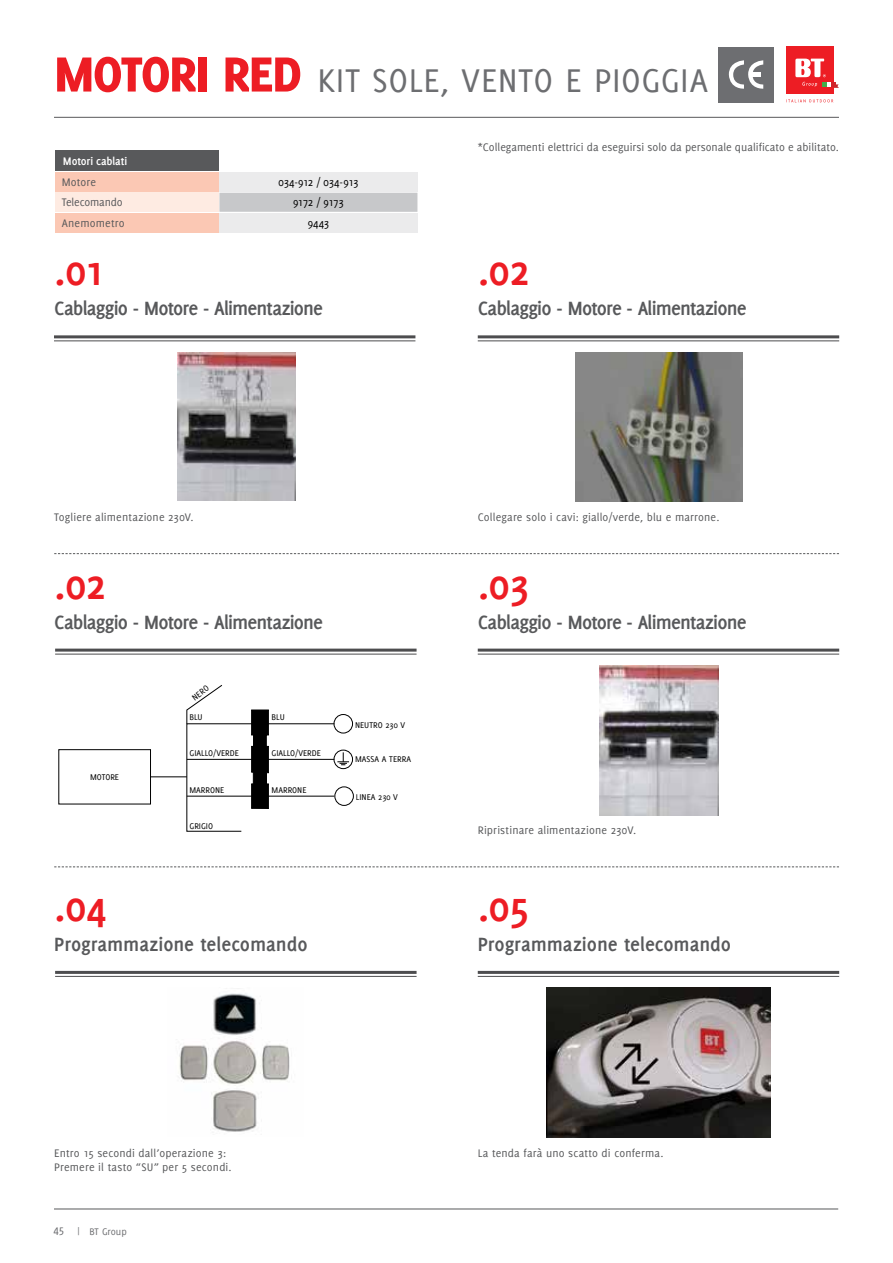
<style>
.page{position:relative;width:893px;height:1263px;background:#fff}
.page>*{position:absolute;margin:0;border:0;box-sizing:border-box;transform-origin:0 0}
.t1{font:700 45px "Delicious";letter-spacing:-.01em;color:#ed1d24}
.t2{font:36px "Delicious Small Caps";letter-spacing:.015em;color:#6d6e71}
.t3{font:700 21px "Delicious";letter-spacing:-.035em;color:#58595b}
.t4{font:700 21px "Delicious";letter-spacing:-.005em;color:#58595b}
.t5{font:12px/14.4px "Delicious";letter-spacing:.01em;color:#58595b}
.t6{font:12px "Delicious";letter-spacing:-.03em;color:#000}
.t7{font:700 12px "Delicious";letter-spacing:-.01em;color:#fff}
.t8{font:12px "Delicious";letter-spacing:-.015em;color:#58595b}
.t9{font:10.5px "Delicious";color:#6d6e71}
.t10{font:9.15px "Delicious";color:#000}
.s1{font-family:"Delicious";font-weight:800;font-size:54px;color:#ed1d24}
.s2{font-family:"Delicious Small Caps";font-size:12px}
</style>
<div class="page">
<hr style="left:54px;top:1208px;width:784px;height:1px;background:#58595b">
<hr style="left:54px;top:117px;width:785px;height:1px;background:#58595b">
<div style="left:786px;top:47px;width:47px;height:47px;background:#ed1d24"></div>
<svg style="left:795px;top:59px;width:44px;height:29px"></svg>
<svg style="left:786px;top:99px;width:47px;height:3px"></svg>
<div style="left:718px;top:47px;width:56px;height:55px;background:#6d6e71"></div>
<svg style="left:729px;top:60px;width:34px;height:29px"></svg>
<div style="left:750px;top:72px;width:10px;height:5px;background:#fff"></div>
<img style="left:575px;top:352px;width:168px;height:150px">
<hr style="left:54px;top:335px;width:361px;height:3px;background:#4d4d4f">
<hr style="left:54px;top:340px;width:361px;height:1px;background:#4d4d4f">
<hr style="left:478px;top:335px;width:361px;height:3px;background:#4d4d4f">
<hr style="left:478px;top:340px;width:361px;height:1px;background:#4d4d4f">
<img style="left:178px;top:352px;width:117px;height:149px">
<svg style="left:54px;top:553px;width:785px;height:1px"></svg>
<svg style="left:54px;top:866px;width:785px;height:1px"></svg>
<img style="left:547px;top:988px;width:224px;height:149px">
<hr style="left:55px;top:971px;width:362px;height:3px;background:#4d4d4f">
<hr style="left:55px;top:976px;width:362px;height:1px;background:#4d4d4f">
<hr style="left:478px;top:971px;width:361px;height:3px;background:#4d4d4f">
<hr style="left:478px;top:976px;width:361px;height:1px;background:#4d4d4f">
<img style="left:179px;top:993px;width:111px;height:139px">
<img style="left:599px;top:665px;width:119px;height:150px">
<hr style="left:55px;top:649px;width:362px;height:3px;background:#4d4d4f">
<hr style="left:55px;top:654px;width:362px;height:1px;background:#4d4d4f">
<hr style="left:478px;top:649px;width:361px;height:3px;background:#4d4d4f">
<hr style="left:478px;top:654px;width:361px;height:1px;background:#4d4d4f">
<div style="left:58px;top:749px;width:93px;height:55px;border:1px solid #000"></div>
<hr style="left:151px;top:776px;width:36px;height:1px;background:#000">
<div style="left:334px;top:714px;width:19px;height:19px;border:1px solid #000;border-radius:50%"></div>
<div style="left:334px;top:786px;width:20px;height:20px;border:1px solid #000;border-radius:50%"></div>
<div style="left:334px;top:750px;width:19px;height:19px;border:1px solid #000;border-radius:50%"></div>
<svg style="left:186px;top:685px;width:163px;height:147px"></svg>
<div style="left:55px;top:150px;width:163px;height:21px;background:#58595b"></div>
<div style="left:219px;top:172px;width:198px;height:19px;background:#ebebec"></div>
<div style="left:55px;top:172px;width:163px;height:19px;background:#fbc8b4"></div>
<div style="left:219px;top:193px;width:198px;height:19px;background:#c7c8ca"></div>
<div style="left:55px;top:193px;width:163px;height:19px;background:#feebe2"></div>
<div style="left:219px;top:213px;width:198px;height:19px;background:#ebebec"></div>
<div style="left:55px;top:213px;width:163px;height:19px;background:#fbc8b4"></div>
<h2 class="t2" style="left:54px;top:59px;width:655px"><span class="s1">MOTORI RED</span> KIT SOLE, VENTO E PIOGGIA</h2>
<p class="t7" style="left:63px;top:154px;width:66px">Motori cablati</p>
<p class="t5" style="left:62px;top:175px;width:36px">Motore</p>
<p class="t6" style="left:278px;top:175px;width:81px">034-912 / 034-913</p>
<p class="t8" style="left:62px;top:196px;width:62px">Telecomando</p>
<p class="t6" style="left:293px;top:196px;width:52px">9172 / 9173</p>
<p class="t5" style="left:62px;top:216px;width:64px">Anemometro</p>
<p class="t6" style="left:308px;top:216px;width:23px">9443</p>
<h1 class="t1" style="left:54px;top:245px;width:52px">.01</h1>
<h3 class="t3" style="left:54px;top:297px;width:270px">Cablaggio - Motore - Alimentazione</h3>
<p class="t5" style="left:478px;top:140px;width:363px">*Collegamenti elettrici da eseguirsi solo da personale qualificato e abilitato.</p>
<h1 class="t1" style="left:478px;top:245px;width:53px">.02</h1>
<h3 class="t3" style="left:478px;top:297px;width:270px">Cablaggio - Motore - Alimentazione</h3>
<p class="t5" style="left:54px;top:510px;width:141px">Togliere alimentazione 230V.</p>
<p class="t5" style="left:478px;top:510px;width:243px">Collegare solo i cavi: giallo/verde, blu e marrone.</p>
<h1 class="t1" style="left:54px;top:558px;width:53px">.02</h1>
<h3 class="t3" style="left:54px;top:610px;width:270px">Cablaggio - Motore - Alimentazione</h3>
<p class="t10" style="left:90px;top:771px;width:30px">MOTORE</p>
<p class="t10" style="left:190px;top:694px;width:20px;rotate:-37deg">NERO</p>
<p class="t10" style="left:190px;top:712px;width:15px">BLU</p>
<p class="t10" style="left:190px;top:748px;width:51px">GIALLO/VERDE</p>
<p class="t10" style="left:190px;top:785px;width:36px">MARRONE</p>
<p class="t10" style="left:190px;top:821px;width:25px">GRIGIO</p>
<p class="t10" style="left:272px;top:712px;width:15px">BLU</p>
<p class="t10" style="left:272px;top:748px;width:51px">GIALLO/VERDE</p>
<p class="t10" style="left:272px;top:785px;width:36px">MARRONE</p>
<h1 class="t1" style="left:54px;top:880px;width:54px">.04</h1>
<h3 class="t4" style="left:54px;top:932px;width:255px">Programmazione telecomando</h3>
<p class="t10" style="left:355px;top:719px;width:52px">NEUTRO 230 V</p>
<p class="t10" style="left:355px;top:754px;width:57px">MASSA A TERRA</p>
<p class="t10" style="left:356px;top:792px;width:44px">LINEA 230 V</p>
<h1 class="t1" style="left:478px;top:558px;width:53px">.03</h1>
<h3 class="t3" style="left:478px;top:610px;width:270px">Cablaggio - Motore - Alimentazione</h3>
<p class="t5" style="left:478px;top:823px;width:160px">Ripristinare alimentazione 230V.</p>
<h1 class="t1" style="left:478px;top:880px;width:53px">.05</h1>
<h3 class="t4" style="left:478px;top:932px;width:255px">Programmazione telecomando</h3>
<p class="t5" style="left:54px;top:1145px;width:179px">Entro 15 secondi dall’operazione 3:<br>Premere il tasto “SU” per 5 secondi.</p>
<p class="t5" style="left:478px;top:1145px;width:187px">La tenda farà uno scatto di conferma.</p>
<p class="t9" style="left:54px;top:1225px;width:75px"><span class="s2">45</span> | BT Group</p>
</div>
